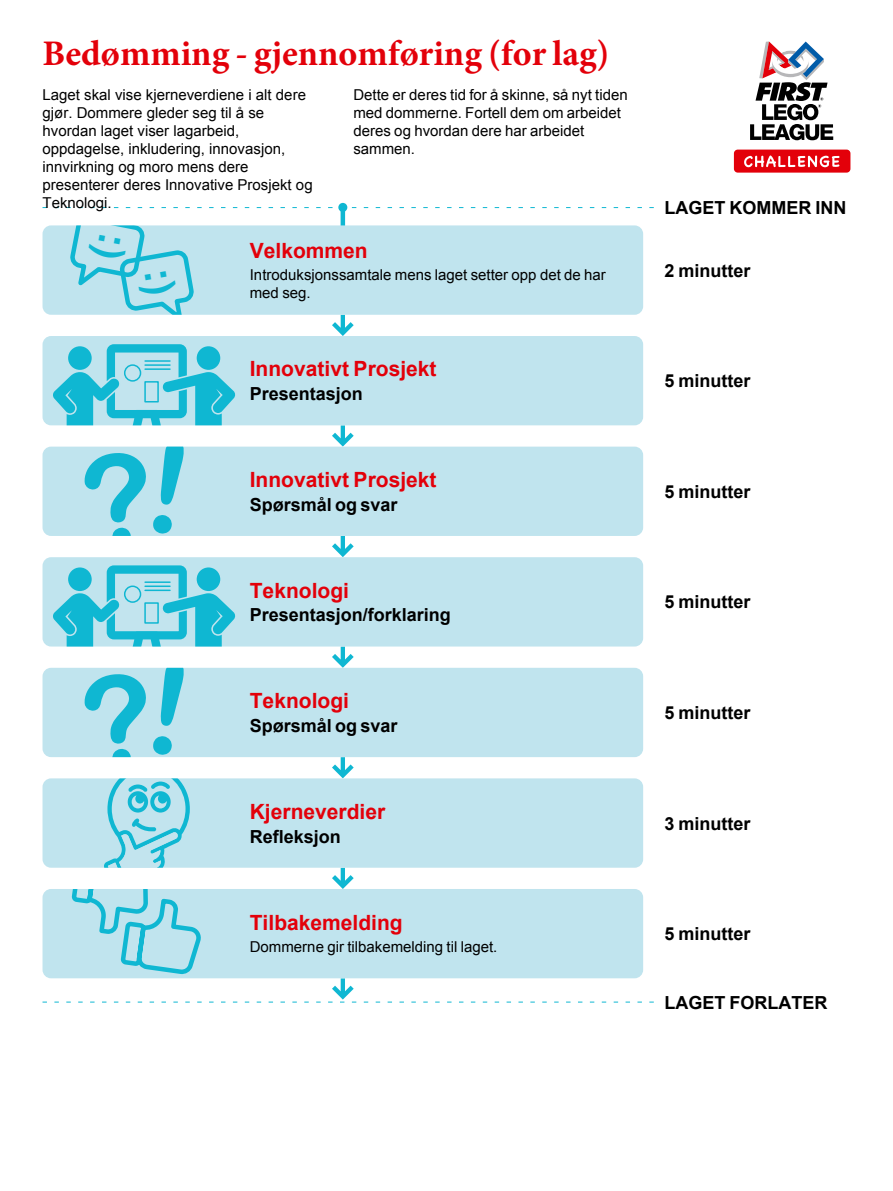
<style>
.page{position:relative;width:893px;height:1191px;background:#fff}
.page>*{position:absolute;margin:0;border:0;box-sizing:border-box;transform-origin:0 0}
.t1{font:700 36px "Minion Pro";color:#e3000a}
.t2{font:700 21px "Arial";color:#e3000a}
.t3{font:700 21px "Arial";color:#e3000a}
.t4{font:700 18px "Arial";color:#000}
.t5{font:700 18px "Arial";color:#000}
.t6{font:15px/18px "Arial";color:#000}
.s1{font-style:inherit}
</style>
<div class="page">
<svg style="left:43px;top:207px;width:611px;height:1px"></svg>
<hr style="left:341px;top:207px;width:4px;height:65px;background:#0fb7d2">
<div style="left:338px;top:203px;width:9px;height:9px;background:#0fb7d2;border-radius:50%"></div>
<svg style="left:332px;top:315px;width:22px;height:21px"></svg>
<svg style="left:332px;top:425px;width:22px;height:21px"></svg>
<svg style="left:332px;top:536px;width:22px;height:21px"></svg>
<div style="left:43px;top:225px;width:600px;height:90px;background:#c0e4ee;border-radius:9px"></div>
<div style="left:43px;top:336px;width:600px;height:89px;background:#c0e4ee;border-radius:9px"></div>
<svg style="left:53px;top:344px;width:183px;height:81px"></svg>
<div style="left:43px;top:446px;width:600px;height:90px;background:#c0e4ee;border-radius:9px"></div>
<svg style="left:84px;top:453px;width:62px;height:83px"></svg>
<svg style="left:153px;top:446px;width:31px;height:88px"></svg>
<div style="left:43px;top:557px;width:600px;height:89px;background:#c0e4ee;border-radius:9px"></div>
<svg style="left:43px;top:565px;width:611px;height:437px"></svg>
<div style="left:734px;top:150px;width:116px;height:23px;background:#e3000a;border-radius:4px"></div>
<svg style="left:744px;top:155px;width:95px;height:12px"></svg>
<svg style="left:750px;top:41px;width:83px;height:99px"></svg>
<svg style="left:67px;top:225px;width:129px;height:90px"></svg>
<h1 class="t1" style="left:43px;top:28px;width:568px">Bedømming - gjennomføring (for lag)</h1>
<p class="t6" style="left:43px;top:86px;width:272px">Laget skal vise kjerneverdiene i alt dere gjør. Dommere gleder seg til å se hvordan laget viser lagarbeid, oppdagelse, inkludering, innovasjon, innvirkning og moro mens dere presenterer deres Innovative Prosjekt og<br>Teknologi.</p>
<p class="t6" style="left:353px;top:86px;width:276px">Dette er deres tid for å skinne, så nyt tiden med dommerne. Fortell dem om arbeidet deres og hvordan dere har arbeidet sammen.</p>
<h2 class="t2" style="left:250px;top:236px;width:119px">Velkommen</h2>
<p class="t6" style="left:250px;top:266px;width:358px">Introduksjonssamtale mens laget setter opp det de har med seg.</p>
<h2 class="t3" style="left:250px;top:355px;width:188px">Innovati<span class="s1">vt</span> Pro<span class="s1">s</span>je<span class="s1">k</span>t</h2>
<p class="t5" style="left:250px;top:382px;width:115px">Presenta<span class="s1">sj</span>on</p>
<h2 class="t2" style="left:250px;top:466px;width:188px">Innovativ<span class="s1">t P</span>rosjekt</h2>
<p class="t4" style="left:250px;top:492px;width:149px">Spørsmål og svar</p>
<h2 class="t2" style="left:250px;top:576px;width:101px">Teknologi</h2>
<p class="t4" style="left:250px;top:603px;width:203px">Presentasjon/forklaring</p>
<h2 class="t2" style="left:250px;top:687px;width:101px">Teknologi</h2>
<p class="t4" style="left:250px;top:714px;width:149px">Spørsmål og svar</p>
<h2 class="t2" style="left:250px;top:797px;width:137px">Kjerneverdier</h2>
<p class="t4" style="left:250px;top:824px;width:93px">Refleksjon</p>
<h2 class="t2" style="left:250px;top:909px;width:154px">Tilbakemelding</h2>
<p class="t6" style="left:250px;top:938px;width:249px">Dommerne gir tilbakemelding til laget.</p>
<p class="t4" style="left:664px;top:196px;width:183px">LAGET KOMMER INN</p>
<p class="t4" style="left:664px;top:258px;width:88px"><span class="s1">2</span> minutter</p>
<p class="t4" style="left:664px;top:369px;width:88px"><span class="s1">5</span> minutter</p>
<p class="t4" style="left:664px;top:479px;width:88px"><span class="s1">5</span> minutter</p>
<p class="t4" style="left:664px;top:590px;width:88px"><span class="s1">5</span> minutter</p>
<p class="t4" style="left:664px;top:700px;width:88px"><span class="s1">5</span> minutter</p>
<p class="t4" style="left:664px;top:811px;width:88px"><span class="s1">3</span> minutter</p>
<p class="t4" style="left:664px;top:922px;width:88px"><span class="s1">5</span> minutter</p>
<p class="t4" style="left:664px;top:990px;width:164px">LAGET FORLATER</p>
</div>
